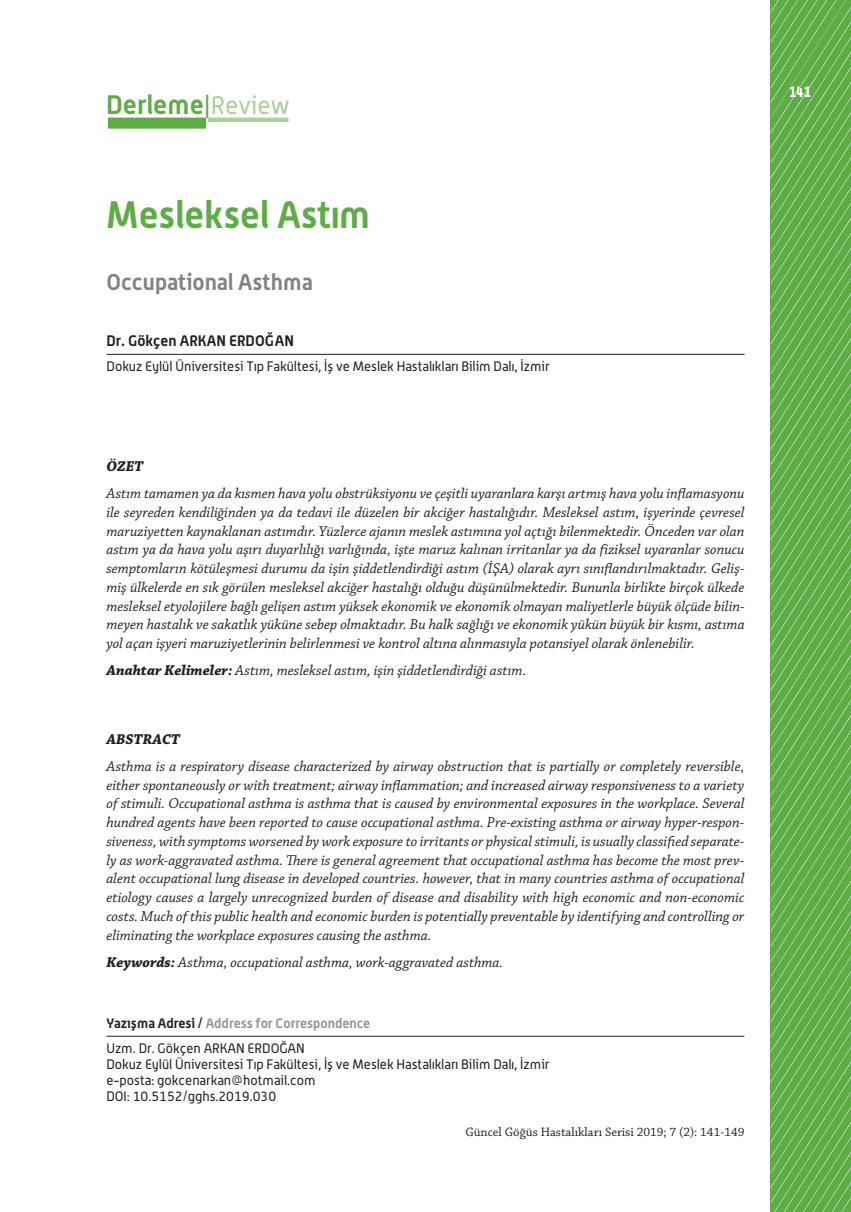
<style>
.page{position:relative;width:851px;height:1212px;background:#fff}
.page>*{position:absolute;margin:0;border:0;box-sizing:border-box;transform-origin:0 0}
.t1{font:700 37.5px "Alwyn OT";color:#5eac45}
.t2{font:700 26.25px "Alwyn OT";color:#5eac45}
.t3{font:700 22.5px "Alwyn OT";color:#808285}
.t4{font:italic 15px/18.8px "Chaparral Pro";color:#231f20;text-align:justify}
.t5{font:700 15px "Alwyn";color:#231f20}
.t6{font:italic 700 15px "Chaparral Pro";letter-spacing:.005em;color:#231f20}
.t7{font:700 15px "Alwyn OT";color:#fff;scale:.85 1}
.t8{font:13.5px/16.2px "Alwyn";color:#231f20}
.t9{font:12.9px "Chaparral Pro";color:#231f20}
.s1{font-family:"Alwyn";font-weight:400;font-size:24.9px}
.s2{font-family:"Alwyn";font-weight:400;font-size:24.9px;color:#adcf98}
.s3{font-weight:700}
.s4{font-weight:700;color:#939598}
</style>
<div class="page">
<svg style="left:770px;top:0;width:80px;height:1212px;background:#66b04f"></svg>
<div style="left:108px;top:118px;width:98px;height:11px;background:#5eac45"></div>
<hr style="left:208px;top:118px;width:80px;height:4px;background:#adcf98">
<hr style="left:106px;top:1036px;width:638px;height:1px;background:#231f20">
<hr style="left:107px;top:354px;width:637px;height:1px;background:#231f20">
<h2 class="t2" style="left:106px;top:89px;width:185px">Derleme<span class="s1">|</span><span class="s2">Review</span></h2>
<h1 class="t1" style="left:106px;top:192px;width:266px">Mesleksel Astım</h1>
<h3 class="t3" style="left:106px;top:268px;width:208px">Occupational Asthma</h3>
<p class="t5" style="left:107px;top:332px;width:189px">Dr. Gökçen ARKAN ERDOĞAN</p>
<p class="t8" style="left:107px;top:358px;width:444px">Dokuz Eylül Üniversitesi Tıp Fakültesi, İş ve Meslek Hastalıkları Bilim Dalı, İzmir</p>
<p class="t6" style="left:106px;top:457px;width:38px">ÖZET</p>
<p class="t4" style="left:106px;top:485px;width:639px">Astım tamamen ya da kısmen hava yolu obstrüksiyonu ve çeşitli uyaranlara karşı artmış hava yolu inflamasyonu ile seyreden kendiliğinden ya da tedavi ile düzelen bir akciğer hastalığıdır. Mesleksel astım, işyerinde çevresel maruziyetten kaynaklanan astımdır. Yüzlerce ajanın meslek astımına yol açtığı bilenmektedir. Önceden var olan astım ya da hava yolu aşırı duyarlılığı varlığında, işte maruz kalınan irritanlar ya da fiziksel uyaranlar sonucu semptomların kötüleşmesi durumu da işin şiddetlendirdiği astım (İŞA) olarak ayrı sınıflandırılmaktadır. Geliş&shy;miş ülkelerde en sık görülen mesleksel akciğer hastalığı olduğu düşünülmektedir. Bununla birlikte birçok ülkede mesleksel etyolojilere bağlı gelişen astım yüksek ekonomik ve ekonomik olmayan maliyetlerle büyük ölçüde bilin&shy;meyen hastalık ve sakatlık yüküne sebep olmaktadır. Bu halk sağlığı ve ekonomik yükün büyük bir kısmı, astıma yol açan işyeri maruziyetlerinin belirlenmesi ve kontrol altına alınmasıyla potansiyel olarak önlenebilir.</p>
<p class="t4" style="left:106px;top:662px;width:421px"><span class="s3">Anahtar Kelimeler:</span> Astım, mesleksel astım, işin şiddetlendirdiği astım.</p>
<p class="t6" style="left:106px;top:730px;width:75px">ABSTRACT</p>
<p class="t4" style="left:106px;top:757px;width:639px">Asthma is a respiratory disease characterized by airway obstruction that is partially or completely reversible, either spontaneously or with treatment; airway inflammation; and increased airway responsiveness to a variety of stimuli. Occupational asthma is asthma that is caused by environmental exposures in the workplace. Several hundred agents have been reported to cause occupational asthma. Pre-existing asthma or airway hyper-respon&shy;siveness, with symptoms worsened by work exposure to irritants or physical stimuli, is usually classified separate&shy;ly as work-aggravated asthma. There is general agreement that occupational asthma has become the most prev&shy;alent occupational lung disease in developed countries. however, that in many countries asthma of occupational etiology causes a largely unrecognized burden of disease and disability with high economic and non-economic costs. Much of this public health and economic burden is potentially preventable by identifying and controlling or eliminating the workplace exposures causing the asthma.</p>
<p class="t4" style="left:106px;top:953px;width:398px"><span class="s3">Keywords:</span> Asthma, occupational asthma, work-aggravated asthma.</p>
<p class="t8" style="left:106px;top:1011px;width:265px;line-height:24.6px"><span class="s3">Yazışma Adresi /</span> <span class="s4">Address for Correspondence<br></span>Uzm. Dr. Gökçen ARKAN ERDOĞAN</p>
<p class="t8" style="left:106px;top:1056px;width:444px">Dokuz Eylül Üniversitesi Tıp Fakültesi, İş ve Meslek Hastalıkları Bilim Dalı, İzmir e-posta: gokcenarkan@hotmail.com<br>DOI: 10.5152/gghs.2019.030</p>
<p class="t9" style="left:465px;top:1125px;width:281px">Güncel Göğüs Hastalıkları Serisi 2019; 7 (2): 141-149</p>
<p class="t7" style="left:788px;top:82px;width:28px">141</p>
</div>
